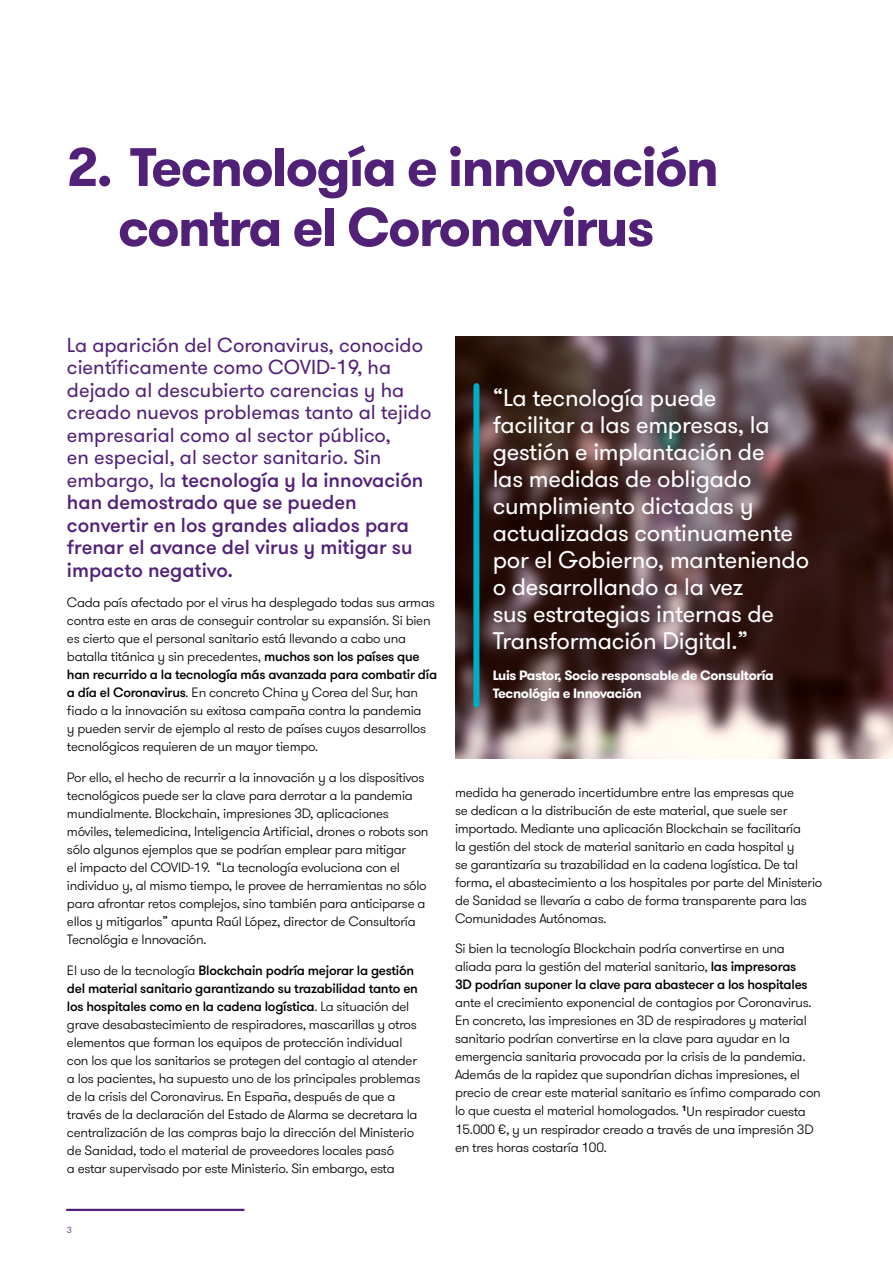
<style>
.page{position:relative;width:893px;height:1263px;background:#fff}
.page>*{position:absolute;margin:0;border:0;box-sizing:border-box;transform-origin:0 0}
.t1{font:700 54px/60px "GT Walsheim Pro";letter-spacing:-.03em;color:#512178;text-align:center}
.t2{font:24px/27px "GT Walsheim Pro";letter-spacing:-.01em;color:#fff}
.t3{font:20.25px/22.5px "GT Walsheim Pro";color:#512178}
.t4{font:300 13.5px/18px "GT Walsheim Pro";letter-spacing:-.02em;color:#000}
.t5{font:700 13.5px/18px "GT Walsheim Pro";letter-spacing:-.025em;color:#fff}
.t6{font:9px "GT Walsheim Pro";color:#754e93}
.s1{font-weight:500}
</style>
<div class="page">
<hr style="left:67px;top:1209px;width:177px;height:2px;background:#512178">
<img style="left:455px;top:336px;width:438px;height:422px">
<div style="left:473px;top:386px;width:6px;height:319px;background:#00adc6"></div>
<h1 class="t1" style="left:67px;top:138px;width:653px">2. Tecnología e innovación contra el Coronavirus</h1>
<p class="t3" style="left:67px;top:334px;width:366px">La aparición del Coronavirus, conocido científicamente como COVID-19, ha dejado al descubierto carencias y ha creado nuevos problemas tanto al tejido empresarial como al sector público,<br>en especial, al sector sanitario. Sin embargo, la <span class="s1">tecnología y la innovación han demostrado que se pueden convertir en los grandes aliados para frenar el avance del virus y mitigar su impacto negativo.</span></p>
<p class="t4" style="left:67px;top:594px;width:372px">Cada país afectado por el virus ha desplegado todas sus armas contra este en aras de conseguir controlar su expansión. Si bien es cierto que el personal sanitario está llevando a cabo una batalla titánica y sin precedentes, <span class="s1">muchos son los países que han recurrido a la tecnología más avanzada para combatir día a día el Coronavirus</span>. En concreto China y Corea del Sur, han fiado a la innovación su exitosa campaña contra la pandemia<br>y pueden servir de ejemplo al resto de países cuyos desarrollos tecnológicos requieren de un mayor tiempo.</p>
<p class="t4" style="left:67px;top:769px;width:363px">Por ello, el hecho de recurrir a la innovación y a los dispositivos tecnológicos puede ser la clave para derrotar a la pandemia mundialmente. Blockchain, impresiones 3D, aplicaciones móviles, telemedicina, Inteligencia Artificial, drones o robots son sólo algunos ejemplos que se podrían emplear para mitigar<br>el impacto del COVID-19. “La tecnología evoluciona con el individuo y, al mismo tiempo, le provee de herramientas no sólo para afrontar retos complejos, sino también para anticiparse a ellos y mitigarlos” apunta Raúl López, director de Consultoría Tecnológia e Innovación.</p>
<p class="t4" style="left:67px;top:961px;width:355px">El uso de la tecnología <span class="s1">Blockchain podría mejorar la gestión del material sanitario garantizando su trazabilidad tanto en los hospitales como en la cadena logística</span>. La situación del grave desabastecimiento de respiradores, mascarillas y otros elementos que forman los equipos de protección individual con los que los sanitarios se protegen del contagio al atender a los pacientes, ha supuesto uno de los principales problemas de la crisis del Coronavirus. En España, después de que a través de la declaración del Estado de Alarma se decretara la centralización de las compras bajo la dirección del Ministerio de Sanidad, todo el material de proveedores locales pasó<br>a estar supervisado por este Ministerio. Sin embargo, esta</p>
<p class="t2" style="left:493px;top:385px;width:318px">“La tecnología puede<br>facilitar a las empresas, la gestión e implantación de<br>las medidas de obligado cumplimiento dictadas y actualizadas continuamente por el Gobierno, manteniendo o desarrollando a la vez<br>sus estrategias internas de<br>Transformación Digital.”</p>
<p class="t5" style="left:493px;top:666px;width:283px">Luis Pastor, Socio responsable de Consultoría<br>Tecnológia e Innovación</p>
<p class="t4" style="left:455px;top:783px;width:369px">medida ha generado incertidumbre entre las empresas que<br>se dedican a la distribución de este material, que suele ser importado. Mediante una aplicación Blockchain se facilitaría<br>la gestión del stock de material sanitario en cada hospital y<br>se garantizaría su trazabilidad en la cadena logística. De tal forma, el abastecimiento a los hospitales por parte del Ministerio de Sanidad se llevaría a cabo de forma transparente para las Comunidades Autónomas.</p>
<p class="t4" style="left:455px;top:940px;width:354px">Si bien la tecnología Blockchain podría convertirse en una aliada para la gestión del material sanitario, <span class="s1">las impresoras<br>3D podrían suponer la clave para abastecer a los hospitales</span></p>
<p class="t4" style="left:455px;top:994px;width:367px">ante el crecimiento exponencial de contagios por Coronavirus.<br>En concreto, las impresiones en 3D de respiradores y material sanitario podrían convertirse en la clave para ayudar en la emergencia sanitaria provocada por la crisis de la pandemia.<br>Además de la rapidez que supondrían dichas impresiones, el precio de crear este material sanitario es ínfimo comparado con lo que cuesta el material homologados. <sup>1</sup>Un respirador cuesta 15.000 €, y un respirador creado a través de una impresión 3D en tres horas costaría 100.</p>
<p class="t6" style="left:67px;top:1224px;width:7px">3</p>
</div>
